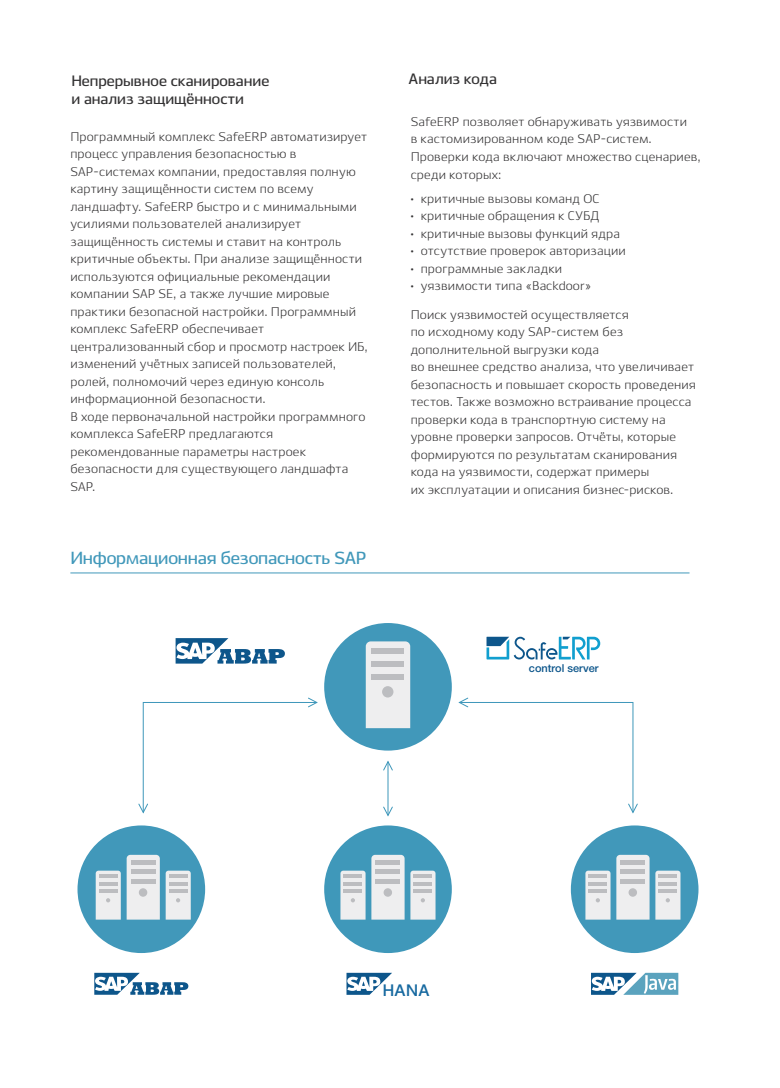
<style>
.page{position:relative;width:780px;height:1088px;background:#fff}
.page>*{position:absolute;margin:0;border:0;box-sizing:border-box;transform-origin:0 0}
.t1{font:700 17.5px "ALS Ekibastuz";letter-spacing:-.015em;color:#4198ba}
.t2{font:600 16.5px "Segoe UI";color:#1769a0}
.t3{font:700 15px/17.5px "ALS Ekibastuz";letter-spacing:-.005em;color:#333233}
.t4{font:12.5px/17.5px "ALS Ekibastuz";letter-spacing:.01em;color:#333233}
.t5{font:500 11px "Helvetica Neue Cyr";color:#0d568b}
</style>
<div class="page">
<div style="left:571px;top:825px;width:127px;height:128px;background:#4198ba;border-radius:50%"></div>
<svg style="left:94px;top:973px;width:94px;height:22px"></svg>
<svg style="left:175px;top:638px;width:110px;height:25px"></svg>
<svg style="left:346px;top:973px;width:46px;height:22px"></svg>
<svg style="left:591px;top:973px;width:87px;height:22px"></svg>
<svg style="left:486px;top:637px;width:114px;height:22px"></svg>
<div style="left:77px;top:825px;width:128px;height:128px;background:#4198ba;border-radius:50%"></div>
<div style="left:324px;top:825px;width:128px;height:128px;background:#3f98ba;border-radius:50%"></div>
<svg style="left:371px;top:855px;width:33px;height:64px;background:#e9eaec"></svg>
<hr style="left:376px;top:860px;width:24px;height:4px;background:#bcbdc0">
<hr style="left:376px;top:870px;width:24px;height:4px;background:#bcbdc0">
<div style="left:376px;top:879px;width:24px;height:5px;background:#bcbdc0"></div>
<div style="left:383px;top:888px;width:9px;height:9px;background:#bcbdc0;border-radius:50%"></div>
<svg style="left:410px;top:870px;width:25px;height:49px"></svg>
<svg style="left:340px;top:870px;width:25px;height:49px"></svg>
<svg style="left:127px;top:855px;width:33px;height:64px;background:#eaebec"></svg>
<hr style="left:131px;top:860px;width:24px;height:4px;background:#bcbdc0">
<hr style="left:131px;top:870px;width:24px;height:4px;background:#bcbdc0">
<div style="left:131px;top:879px;width:24px;height:5px;background:#bcbdc0"></div>
<div style="left:139px;top:888px;width:8px;height:9px;background:#bcbdc0;border-radius:50%"></div>
<svg style="left:166px;top:870px;width:25px;height:49px"></svg>
<svg style="left:96px;top:870px;width:25px;height:49px"></svg>
<svg style="left:616px;top:855px;width:33px;height:64px;background:#e9eaec"></svg>
<hr style="left:620px;top:860px;width:24px;height:4px;background:#bcbdc0">
<hr style="left:620px;top:870px;width:24px;height:4px;background:#bcbdc0">
<div style="left:620px;top:879px;width:24px;height:5px;background:#bcbdc0"></div>
<div style="left:628px;top:888px;width:9px;height:9px;background:#bcbdc0;border-radius:50%"></div>
<svg style="left:655px;top:870px;width:25px;height:49px"></svg>
<svg style="left:585px;top:870px;width:25px;height:49px"></svg>
<div style="left:324px;top:623px;width:128px;height:127px;background:#4198ba;border-radius:50%"></div>
<div style="left:366px;top:641px;width:44px;height:87px;background:#eeeeef"></div>
<div style="left:371px;top:648px;width:33px;height:6px;background:#bcbdc0"></div>
<div style="left:371px;top:661px;width:33px;height:6px;background:#bcbdc0"></div>
<div style="left:371px;top:674px;width:33px;height:6px;background:#bcbdc0"></div>
<div style="left:382px;top:686px;width:11px;height:11px;background:#bcbdc0;border-radius:50%"></div>
<svg style="left:138px;top:697px;width:180px;height:117px"></svg>
<svg style="left:458px;top:697px;width:180px;height:117px"></svg>
<hr style="left:70px;top:572px;width:619px;height:1px;background:#4198ba">
<hr style="left:387px;top:762px;width:1px;height:52px;background:#3e97ba">
<svg style="left:383px;top:761px;width:10px;height:10px"></svg>
<svg style="left:383px;top:806px;width:10px;height:11px"></svg>
<p class="t3" style="left:71px;top:72px;width:199px">Непрерывное сканирование и анализ защищённости</p>
<p class="t4" style="left:70px;top:128px;width:299px">Программный комплекс SafeERP автоматизирует процесс управления безопасностью в SAP-системах компании, предоставляя полную картину защищённости систем по всему ландшафту. SafeERP быстро и с минимальными усилиями пользователей анализирует защищённость системы и ставит на контроль критичные объекты. При анализе защищённости используются официальные рекомендации компании SAP SE, а также лучшие мировые практики безопасной настройки. Программный комплекс SafeERP обеспечивает централизованный сбор и просмотр настроек ИБ, изменений учётных записей пользователей, ролей, полномочий через единую консоль информационной безопасности.<br>В ходе первоначальной настройки программного комплекса SafeERP предлагаются рекомендованные параметры настроек безопасности для существующего ландшафта SAP.</p>
<h1 class="t1" style="left:70px;top:547px;width:297px">Информационная безопасность SAP</h1>
<p class="t3" style="left:408px;top:70px;width:90px">Анализ кода</p>
<p class="t4" style="left:410px;top:113px;width:291px">SafeERP позволяет обнаруживать уязвимости<br>в кастомизированном коде SAP-систем.<br>Проверки кода включают множество сценариев, среди которых:</p>
<p class="t4" style="left:410px;top:189px;width:191px">• критичные вызовы команд ОС</p>
<p class="t4" style="left:410px;top:207px;width:191px">• критичные обращения к СУБД</p>
<p class="t4" style="left:410px;top:224px;width:211px">• критичные вызовы функций ядра</p>
<p class="t4" style="left:410px;top:242px;width:217px">• отсутствие проверок авторизации</p>
<p class="t4" style="left:410px;top:259px;width:154px">• программные закладки</p>
<p class="t4" style="left:410px;top:277px;width:183px">• уязвимости типа «Backdoor»</p>
<p class="t4" style="left:410px;top:305px;width:286px">Поиск уязвимостей осуществляется<br>по исходному коду SAP-систем без дополнительной выгрузки кода<br>во внешнее средство анализа, что увеличивает безопасность и повышает скорость проведения тестов. Также возможно встраивание процесса проверки кода в транспортную систему на уровне проверки запросов. Отчёты, которые формируются по результатам сканирования кода на уязвимости, содержат примеры<br>их эксплуатации и описания бизнес-рисков.</p>
<p class="t5" style="left:529px;top:662px;width:71px">control server</p>
<h2 class="t2" style="left:382px;top:978px;width:48px">HANA</h2>
</div>
